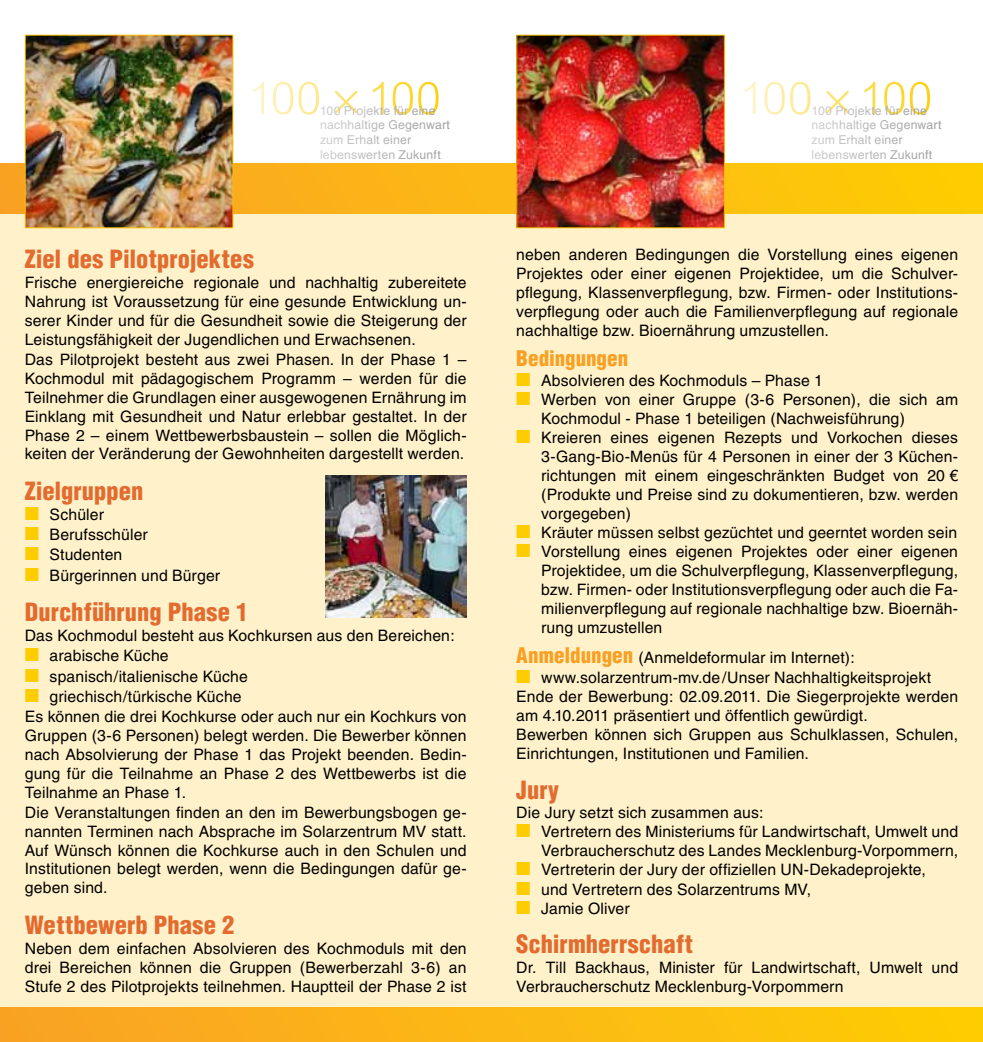
<style>
.page{position:relative;width:983px;height:1042px;background:#fff}
.page>*{position:absolute;margin:0;border:0;box-sizing:border-box;transform-origin:0 0}
.t1{font:900 condensed 24.5px "Helvetica";letter-spacing:.005em;color:#e36b2f}
.t2{font:900 condensed 21px "Helvetica";color:#f9a022}
.t3{font:15.75px/19.1px "Helvetica";letter-spacing:.01em;color:#000}
.t4{font:12.25px/14.7px "Helvetica";letter-spacing:.015em;color:#9b9b9b}
.s1{color:#fecd00}
.s2{font-family:"Helvetica Neue"}
.s3{font-weight:900;font-stretch:condensed;font-size:21px;color:#f9a022}
</style>
<div class="page">
<div style="left:0;top:209px;width:982px;height:808px;background:#fff2ca"></div>
<svg style="left:0;top:164px;width:982px;height:49px;background:#fcbb10"></svg>
<img style="left:27px;top:37px;width:204px;height:189px">
<div style="left:25px;top:35px;width:208px;height:193px;border:1px solid #fcc200"></div>
<div style="left:0;top:1007px;width:982px;height:35px;background:linear-gradient(to right,#f9a225,#fecd03)"></div>
<img style="left:518px;top:37px;width:204px;height:189px">
<div style="left:516px;top:35px;width:208px;height:193px;border:1px solid #fcc200"></div>
<svg style="left:744px;top:82px;width:185px;height:33px"></svg>
<svg style="left:253px;top:82px;width:185px;height:33px"></svg>
<img style="left:325px;top:476px;width:141px;height:141px">
<p class="t4" style="left:320px;top:103px;width:131px">100 Projekte für eine nachhaltige Gegenwart zum Erhalt einer lebenswerten Zukunft</p>
<h1 class="t1" style="left:25px;top:244px;width:230px">Ziel des Pilotprojektes</h1>
<p class="t3" style="left:25px;top:273px;width:443px">Frische energiereiche regionale und nachhaltig zubereitete Nahrung ist Voraussetzung für eine gesunde Entwicklung un&shy;serer Kinder und für die Gesundheit sowie die Steigerung der Leistungsfähigkeit der Jugendlichen und Erwachsenen.<br>Das Pilotprojekt besteht aus zwei Phasen. In der Phase 1 – Kochmodul mit pädagogischem Programm – werden für die Teilnehmer die Grundlagen einer ausgewogenen Ernährung im Einklang mit Gesundheit und Natur erlebbar gestaltet. In der Phase 2 – einem Wettbewerbsbaustein – sollen die Möglich&shy;keiten der Veränderung der Gewohnheiten dargestellt werden.</p>
<h1 class="t1" style="left:25px;top:476px;width:120px">Zielgruppen</h1>
<p class="t3" style="left:25px;top:505px;width:81px"><span class="s1">■</span> Schüler</p>
<p class="t3" style="left:25px;top:525px;width:124px"><span class="s1">■</span> Berufsschüler</p>
<p class="t3" style="left:25px;top:545px;width:99px"><span class="s1">■</span> Studenten</p>
<p class="t3" style="left:25px;top:565px;width:197px"><span class="s1">■</span> Bürgerinnen und Bürger</p>
<h1 class="t1" style="left:25px;top:597px;width:225px">Durchführung Phase 1</h1>
<p class="t3" style="left:25px;top:626px;width:431px">Das Kochmodul besteht aus Kochkursen aus den Bereichen:</p>
<p class="t3" style="left:25px;top:646px;width:145px"><span class="s1">■</span> arabische Küche</p>
<p class="t3" style="left:25px;top:666px;width:224px"><span class="s1">■</span> spanisch/italienische Küche</p>
<p class="t3" style="left:25px;top:687px;width:443px"><span class="s1">■</span> griechisch/türkische Küche<br>Es können die drei Kochkurse oder auch nur ein Kochkurs von Gruppen (3-6 Personen) belegt werden. Die Bewerber können nach Absolvierung der Phase 1 das Projekt beenden. Bedin&shy;gung für die Teilnahme an Phase 2 des Wettbewerbs ist die Teilnahme an Phase 1.<br>Die Veranstaltungen finden an den im Bewerbungsbogen ge&shy;nannten Terminen nach Absprache im Solarzentrum MV statt.<br>Auf Wünsch können die Kochkurse auch in den Schulen und Institutionen belegt werden, wenn die Bedingungen dafür ge&shy;geben sind.</p>
<h1 class="t1" style="left:25px;top:909px;width:211px">Wettbewerb Phase 2</h1>
<p class="t3" style="left:25px;top:939px;width:443px;text-align:justify">Neben dem einfachen Absolvieren des Kochmoduls mit den drei Bereichen können die Gruppen (Bewerberzahl 3-6) an Stufe 2 des Pilotprojekts teilnehmen. Hauptteil der Phase 2 ist</p>
<p class="t4" style="left:811px;top:103px;width:131px">100 Projekte für eine nachhaltige Gegenwart zum Erhalt einer lebenswerten Zukunft</p>
<p class="t3" style="left:516px;top:245px;width:443px;text-align:justify">neben anderen Bedingungen die Vorstellung eines eigenen Projektes oder einer eigenen Projektidee, um die Schulver&shy;pflegung, Klassenverpflegung, bzw. Firmen- oder Institutions&shy;verpflegung oder auch die Familienverpflegung auf regionale nachhaltige bzw. Bioernährung umzustellen.</p>
<h2 class="t2" style="left:516px;top:346px;width:113px">Bedingungen</h2>
<p class="t3" style="left:516px;top:370px;width:308px"><span class="s1">■</span> Absolvieren des Kochmoduls – Phase 1</p>
<p class="t3" style="left:541px;top:390px;width:418px;text-indent:-25px"><span class="s1">■</span> Werben von einer Gruppe (3-6 Personen), die sich am<br>Kochmodul - Phase 1 beteiligen (Nachweisführung)</p>
<p class="t3" style="left:541px;top:428px;width:418px;text-align:justify;text-indent:-25px"><span class="s1">■</span> Kreieren eines eigenen Rezepts und Vorkochen dieses 3-Gang-Bio-Menüs für 4 Personen in einer der 3 Küchen&shy;richtungen mit einem eingeschränkten Budget von 20 <span class="s2">€ </span>(Produkte und Preise sind zu dokumentieren, bzw. werden vorgegeben)</p>
<p class="t3" style="left:516px;top:523px;width:442px"><span class="s1">■</span> Kräuter müssen selbst gezüchtet und geerntet worden sein</p>
<p class="t3" style="left:541px;top:542px;width:418px;text-align:justify;text-indent:-25px"><span class="s1">■</span> Vorstellung eines eigenen Projektes oder einer eigenen Projektidee, um die Schulverpflegung, Klassenverpflegung, bzw. Firmen- oder Institutionsverpflegung oder auch die Fa&shy;milienverpflegung auf regionale nachhaltige bzw. Bioernäh&shy;rung umzustellen</p>
<p class="t3" style="left:516px;top:648px;width:340px"><span class="s3">Anmeldungen</span> (Anmeldeformular im Internet):</p>
<p class="t3" style="left:516px;top:667px;width:443px"><span class="s1">■</span> www.solarzentrum-mv.de/Unser Nachhaltigkeitsprojekt Ende der Bewerbung: 02.09.2011. Die Siegerprojekte werden am 4.10.2011 präsentiert und öffentlich gewürdigt.<br>Bewerben können sich Gruppen aus Schulklassen, Schulen, Einrichtungen, Institutionen und Familien.</p>
<h1 class="t1" style="left:516px;top:774px;width:44px">Jury</h1>
<p class="t3" style="left:516px;top:803px;width:249px">Die Jury setzt sich zusammen aus:</p>
<p class="t3" style="left:516px;top:822px;width:443px;text-align:right"><span class="s1">■</span> Vertretern des Ministeriums für Landwirtschaft, Umwelt und<br>Verbraucherschutz des Landes Mecklenburg-Vorpommern,</p>
<p class="t3" style="left:516px;top:860px;width:411px"><span class="s1">■</span> Vertreterin der Jury der offiziellen UN-Dekadeprojekte,</p>
<p class="t3" style="left:516px;top:879px;width:296px"><span class="s1">■</span> und Vertretern des Solarzentrums MV,</p>
<p class="t3" style="left:516px;top:898px;width:115px"><span class="s1">■</span> Jamie Oliver</p>
<h1 class="t1" style="left:516px;top:929px;width:178px">Schirmherrschaft</h1>
<p class="t3" style="left:516px;top:957px;width:443px">Dr. Till Backhaus, Minister für Landwirtschaft, Umwelt und<br>Verbraucherschutz Mecklenburg-Vorpommern</p>
</div>
